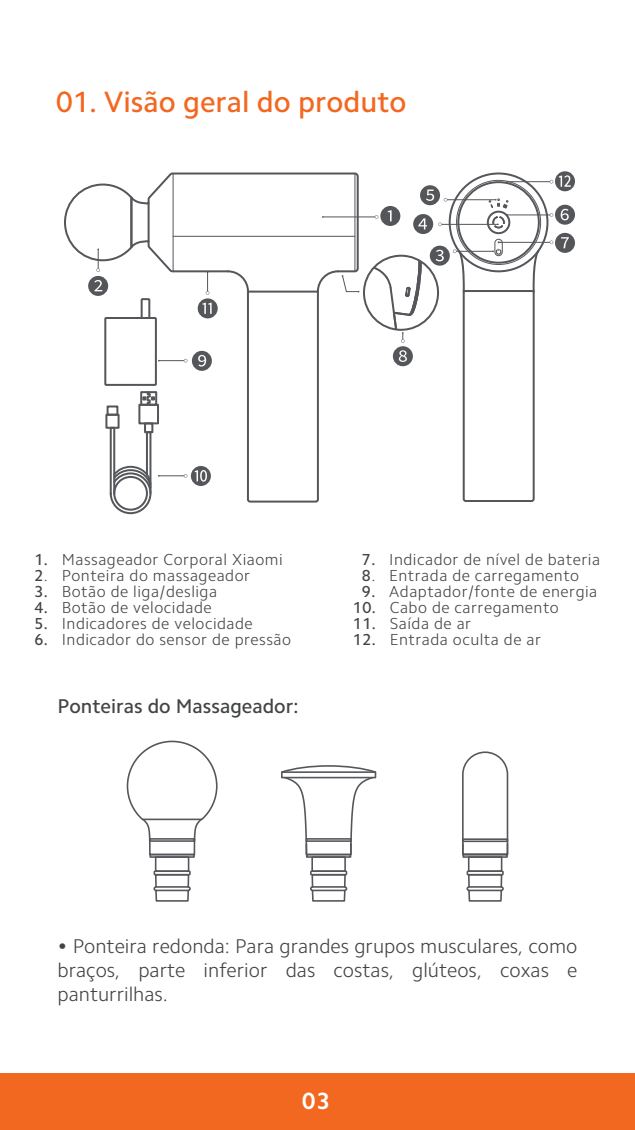
<style>
.page{position:relative;width:635px;height:1130px;background:#fff}
.page>*{position:absolute;margin:0;border:0;box-sizing:border-box;transform-origin:0 0}
.t1{font:500 29.6px "Camphor Pro";color:#f36821}
.t2{font:700 23.6px "Camphor Pro";color:#fff}
.t3{font:300 20px/24px "Camphor Pro";color:#434445;text-align:justify}
.t4{font:500 20px "Camphor Pro";color:#434445}
.t5{font:300 16px "Camphor Pro";letter-spacing:.03em;color:#444545}
.s1{font-weight:500}
</style>
<div class="page">
<div style="left:0;top:1073px;width:635px;height:56px;background:#f36821"></div>
<hr style="left:500px;top:242px;width:52px;height:1px;background:#54565a">
<svg style="left:550px;top:233px;width:25px;height:20px"></svg>
<hr style="left:507px;top:214px;width:45px;height:1px;background:#54565a">
<hr style="left:507px;top:181px;width:45px;height:1px;background:#54565a">
<svg style="left:550px;top:205px;width:25px;height:20px"></svg>
<svg style="left:550px;top:171px;width:25px;height:20px"></svg>
<svg style="left:64px;top:172px;width:476px;height:343px"></svg>
<svg style="left:126px;top:740px;width:92px;height:115px"></svg>
<div style="left:149px;top:853px;width:46px;height:4px;border:2px solid #54565a"></div>
<div style="left:155px;top:856px;width:34px;height:15px;border:2px solid #54565a"></div>
<div style="left:155px;top:873px;width:34px;height:14px;border:2px solid #54565a"></div>
<div style="left:155px;top:889px;width:34px;height:12px;border:2px solid #54565a"></div>
<svg style="left:187px;top:885px;width:4px;height:7px"></svg>
<svg style="left:153px;top:885px;width:5px;height:7px"></svg>
<div style="left:154px;top:870px;width:37px;height:5px;border:2px solid #54565a"></div>
<div style="left:149px;top:838px;width:46px;height:3px;border:2px solid #54565a"></div>
<div style="left:306px;top:853px;width:45px;height:4px;border:2px solid #54565a"></div>
<svg style="left:281px;top:765px;width:96px;height:91px"></svg>
<div style="left:311px;top:856px;width:35px;height:15px;border:2px solid #54565a"></div>
<div style="left:311px;top:873px;width:35px;height:14px;border:2px solid #54565a"></div>
<div style="left:312px;top:889px;width:34px;height:12px;border:2px solid #54565a"></div>
<svg style="left:343px;top:885px;width:5px;height:7px"></svg>
<svg style="left:310px;top:885px;width:4px;height:7px"></svg>
<div style="left:310px;top:870px;width:37px;height:5px;border:2px solid #54565a"></div>
<div style="left:306px;top:838px;width:46px;height:3px;border:2px solid #54565a"></div>
<div style="left:462px;top:853px;width:46px;height:4px;border:2px solid #54565a"></div>
<svg style="left:462px;top:751px;width:47px;height:105px"></svg>
<div style="left:468px;top:856px;width:34px;height:15px;border:2px solid #54565a"></div>
<div style="left:468px;top:873px;width:34px;height:14px;border:2px solid #54565a"></div>
<div style="left:468px;top:889px;width:34px;height:12px;border:2px solid #54565a"></div>
<svg style="left:500px;top:885px;width:4px;height:7px"></svg>
<svg style="left:466px;top:885px;width:5px;height:7px"></svg>
<div style="left:467px;top:870px;width:37px;height:5px;border:2px solid #54565a"></div>
<div style="left:462px;top:838px;width:46px;height:4px;border:2px solid #54565a"></div>
<h1 class="t1" style="left:56px;top:84px;width:352px">01. Visão geral do produto</h1>
<p class="t5" style="left:34px;top:550px;width:250px"><span class="s1">1.</span> Massageador Corporal Xiaomi</p>
<p class="t5" style="left:362px;top:550px;width:240px"><span class="s1">7.</span> Indicador de nível de bateria</p>
<p class="t5" style="left:34px;top:566px;width:217px"><span class="s1">2</span>. Ponteira do massageador</p>
<p class="t5" style="left:362px;top:566px;width:219px"><span class="s1">8</span>. Entrada de carregamento</p>
<p class="t5" style="left:34px;top:582px;width:184px"><span class="s1">3.</span> Botão de liga/desliga</p>
<p class="t5" style="left:362px;top:582px;width:237px"><span class="s1">9.</span> Adaptador/fonte de energia</p>
<p class="t5" style="left:34px;top:598px;width:179px"><span class="s1">4.</span> Botão de velocidade</p>
<p class="t5" style="left:353px;top:598px;width:208px"><span class="s1">10.</span> Cabo de carregamento</p>
<p class="t5" style="left:34px;top:614px;width:220px"><span class="s1">5.</span> Indicadores de velocidade</p>
<p class="t5" style="left:353px;top:614px;width:120px"><span class="s1">11.</span> Saída de ar</p>
<p class="t5" style="left:34px;top:630px;width:258px"><span class="s1">6.</span> Indicador do sensor de pressão</p>
<p class="t5" style="left:353px;top:630px;width:190px"><span class="s1">12.</span> Entrada oculta de ar</p>
<p class="t4" style="left:58px;top:694px;width:242px">Ponteiras do Massageador:</p>
<p class="t3" style="left:58px;top:934px;width:521px">• Ponteira redonda: Para grandes grupos musculares, como braços, parte inferior das costas, glúteos, coxas e panturrilhas.</p>
<h2 class="t2" style="left:302px;top:1087px;width:29px">03</h2>
</div>
